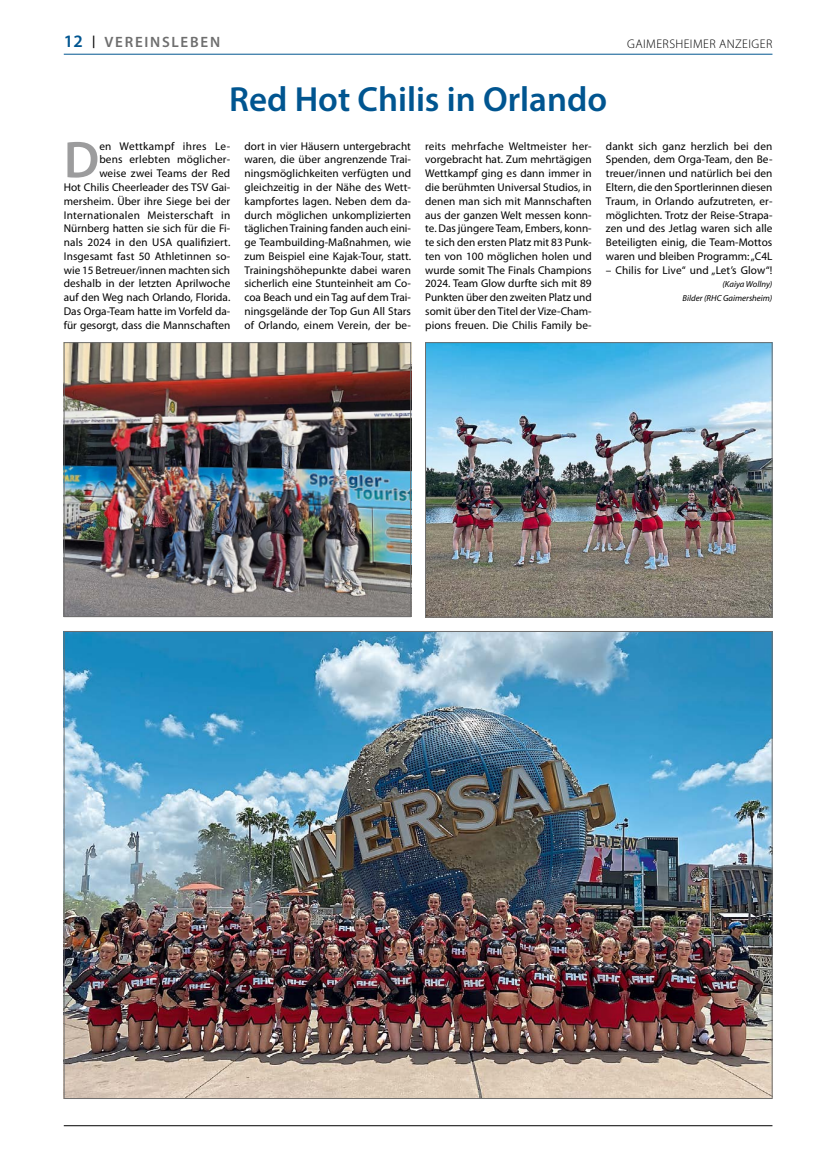
<style>
.page{position:relative;width:815px;height:1152px;background:#fff}
.page>*{position:absolute;margin:0;border:0;box-sizing:border-box;transform-origin:0 0}
.Grundschrift_Textanfang_Initial{font:600 52px "Myriad Pro";color:#9c9c9d}
.Überschrift_4sp{font:600 35px "Myriad Pro";color:#005590}
.t1{font:600 15px "Myriad Pro";letter-spacing:.12em;color:#6e6e6e}
.t2{font:300 12.5px "Myriad Pro";letter-spacing:.035em;color:#000}
.Grundschrift_Textanfang_Initial-2{font:11.25px/13.8px "Myriad Pro";letter-spacing:.005em;color:#000;text-align:justify}
.Grundschrift_Textanfang_Initial-3{font:italic 8.75px/13.8px "Myriad Pro";color:#000;text-align:right}
.s1{font-size:17.5px;color:#005590}
</style>
<div class="page">
<hr style="left:64px;top:1125px;width:708px;height:1px;background:#000">
<hr style="left:64px;top:54px;width:708px;height:1px;background:#005590">
<img style="left:66px;top:344px;width:343px;height:271px">
<div style="left:64px;top:342px;width:347px;height:275px;border:1px solid #6e6e6e"></div>
<img style="left:427px;top:344px;width:343px;height:271px">
<div style="left:425px;top:342px;width:347px;height:275px;border:1px solid #6e6e6e"></div>
<img style="left:66px;top:633px;width:704px;height:463px">
<p class="t1" style="left:64px;top:33px;width:158px"><span class="s1">12</span> <sup>|</sup> VEREINSLEBEN</p>
<p class="t2" style="left:627px;top:36px;width:147px">GAIMERSHEIMER ANZEIGER</p>
<p class="Überschrift_4sp" style="left:229px;top:77px;width:379px">Red Hot Chilis in Orlando</p>
<p class="Grundschrift_Textanfang_Initial" style="left:64px;top:127px;width:37px">D</p>
<p class="Grundschrift_Textanfang_Initial-2" style="left:64px;top:139px;width:168px;text-align:right">en Wettkampf ihres Le-<br>bens erlebten möglicher-<br>weise zwei Teams der Red<br>Hot Chilis Cheerleader des TSV Gai&shy;mersheim. Über ihre Siege bei der<br>Internationalen Meisterschaft in<br>Nürnberg hatten sie sich für die Fi&shy;nals 2024 in den USA qualifiziert.<br>Insgesamt fast 50 Athletinnen so&shy;wie 15 Betreuer/innen machten sich deshalb in der letzten Aprilwoche auf den Weg nach Orlando, Florida.<br>Das Orga-Team hatte im Vorfeld da&shy;für gesorgt, dass die Mannschaften</p>
<p class="Grundschrift_Textanfang_Initial-2" style="left:244px;top:139px;width:168px">dort in vier Häusern untergebracht waren, die über angrenzende Trai&shy;ningsmöglichkeiten verfügten und gleichzeitig in der Nähe des Wett&shy;kampfortes lagen. Neben dem da&shy;durch möglichen unkomplizierten täglichen Training fanden auch eini&shy;ge Teambuilding-Maßnahmen, wie zum Beispiel eine Kajak-Tour, statt.<br>Trainingshöhepunkte dabei waren sicherlich eine Stunteinheit am Co&shy;coa Beach und ein Tag auf dem Trai&shy;ningsgelände der Top Gun All Stars of Orlando, einem Verein, der be-</p>
<p class="Grundschrift_Textanfang_Initial-2" style="left:425px;top:139px;width:168px">reits mehrfache Weltmeister her&shy;vorgebracht hat. Zum mehrtägigen Wettkampf ging es dann immer in die berühmten Universal Studios, in denen man sich mit Mannschaften aus der ganzen Welt messen konn&shy;te. Das jüngere Team, Embers, konn&shy;te sich den ersten Platz mit 83 Punk&shy;ten von 100 möglichen holen und wurde somit The Finals Champions 2024. Team Glow durfte sich mit 89<br>Punkten über den zweiten Platz und somit über den Titel der Vize-Cham&shy;pions freuen. Die Chilis Family be-</p>
<p class="Grundschrift_Textanfang_Initial-2" style="left:606px;top:139px;width:168px">dankt sich ganz herzlich bei den Spenden, dem Orga-Team, den Be&shy;treuer/innen und natürlich bei den Eltern, die den Sportlerinnen diesen Traum, in Orlando aufzutreten, er&shy;möglichten. Trotz der Reise-Strapa&shy;zen und des Jetlag waren sich alle Beteiligten einig, die Team-Mottos waren und bleiben Programm: „C4L</p>
<p class="Grundschrift_Textanfang_Initial-2" style="left:606px;top:263px;width:168px">– Chilis for Live“ und „Let’s Glow“!</p>
<p class="Grundschrift_Textanfang_Initial-3" style="left:683px;top:278px;width:91px">(Kaiya Wollny)<br>Bilder (RHC Gaimersheim)</p>
</div>
